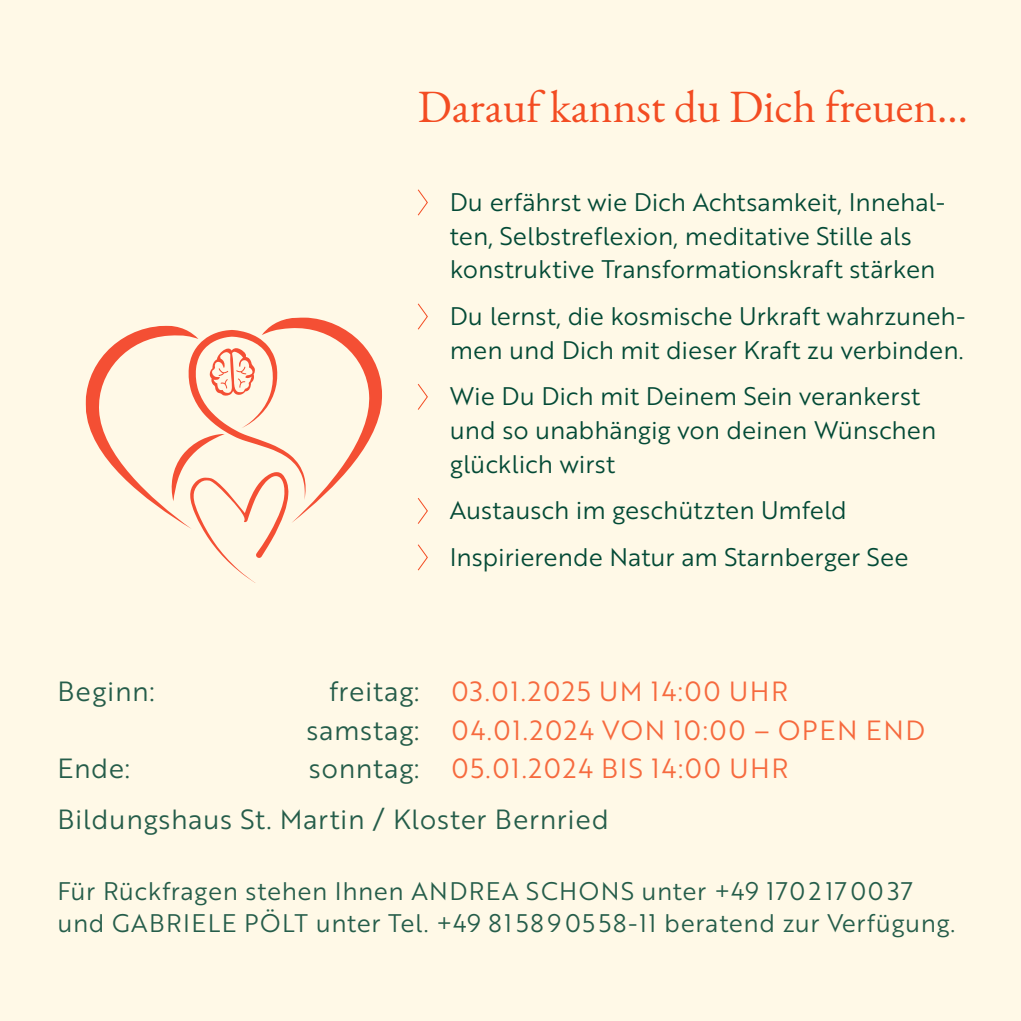
<style>
.page{position:relative;width:1021px;height:1021px;background:#fff}
.page>*{position:absolute;margin:0;border:0;box-sizing:border-box;transform-origin:0 0}
.t1{font:45px "EB Garamond";color:#f34c22}
.t2{font:27px/51.1px "Brother 1816 Book";letter-spacing:.02em;color:#255d4a}
.t3{font:27px/38.2px "Brother 1816 Book";letter-spacing:.06em;color:#f66a3e}
.t4{font:24.75px/33.8px "Brother 1816 Book";color:#034a36}
.t5{font:24.75px/31.5px "Brother 1816 Book";letter-spacing:.02em;color:#255d4a}
.s1{color:#255d4a}
.s2{color:#f66a3e}
</style>
<div class="page">
<div style="left:0;top:0;width:1020px;height:1020px;background:#fff9e7"></div>
<svg style="left:85px;top:317px;width:297px;height:266px"></svg>
<svg style="left:417px;top:189px;width:11px;height:27px"></svg>
<svg style="left:417px;top:303px;width:11px;height:27px"></svg>
<svg style="left:417px;top:384px;width:11px;height:26px"></svg>
<svg style="left:417px;top:498px;width:11px;height:26px"></svg>
<svg style="left:417px;top:544px;width:11px;height:27px"></svg>
<h1 class="t1" style="left:418px;top:78px;width:551px">Darauf kannst du Dich freuen…</h1>
<p class="t4" style="left:450px;top:184px;width:497px">Du erfährst wie Dich Achtsamkeit, Innehal&shy;ten, Selbstreflexion, meditative Stille als konstruktive Transformationskraft stärken</p>
<p class="t4" style="left:450px;top:298px;width:517px">Du lernst, die kosmische Urkraft wahrzuneh&shy;men und Dich mit dieser Kraft zu verbinden.</p>
<p class="t4" style="left:450px;top:378px;width:488px">Wie Du Dich mit Deinem Sein verankerst und so unabhängig von deinen Wünschen glücklich wirst</p>
<p class="t4" style="left:450px;top:486px;width:460px;line-height:46.6px">Austausch im geschützten Umfeld<br>Inspirierende Natur am Starnberger See</p>
<p class="t2" style="left:57px;top:665px;width:99px">Beginn:</p>
<p class="t3" style="left:306px;top:671px;width:620px;text-indent:22px"><span class="s1">freitag:</span> 03.01.2025 UM 14:00 UHR<br><span class="s1">samstag:</span> 04.01.2024 VON 10:00 – OPEN END</p>
<p class="t2" style="left:57px;top:741px;width:74px">Ende:</p>
<p class="t2" style="left:57px;top:741px;width:732px;text-indent:251px">sonntag: <span class="s2">05.01.2024 BIS 14:00 UHR<br></span>Bildungshaus St. Martin / Kloster Bernried</p>
<p class="t5" style="left:57px;top:874px;width:899px">Für Rückfragen stehen Ihnen ANDREA SCHONS unter +49 1702 1700 37 und GABRIELE PÖLT unter Tel. +49 81 58 9 05 58-11 beratend zur Verfügung.</p>
</div>
